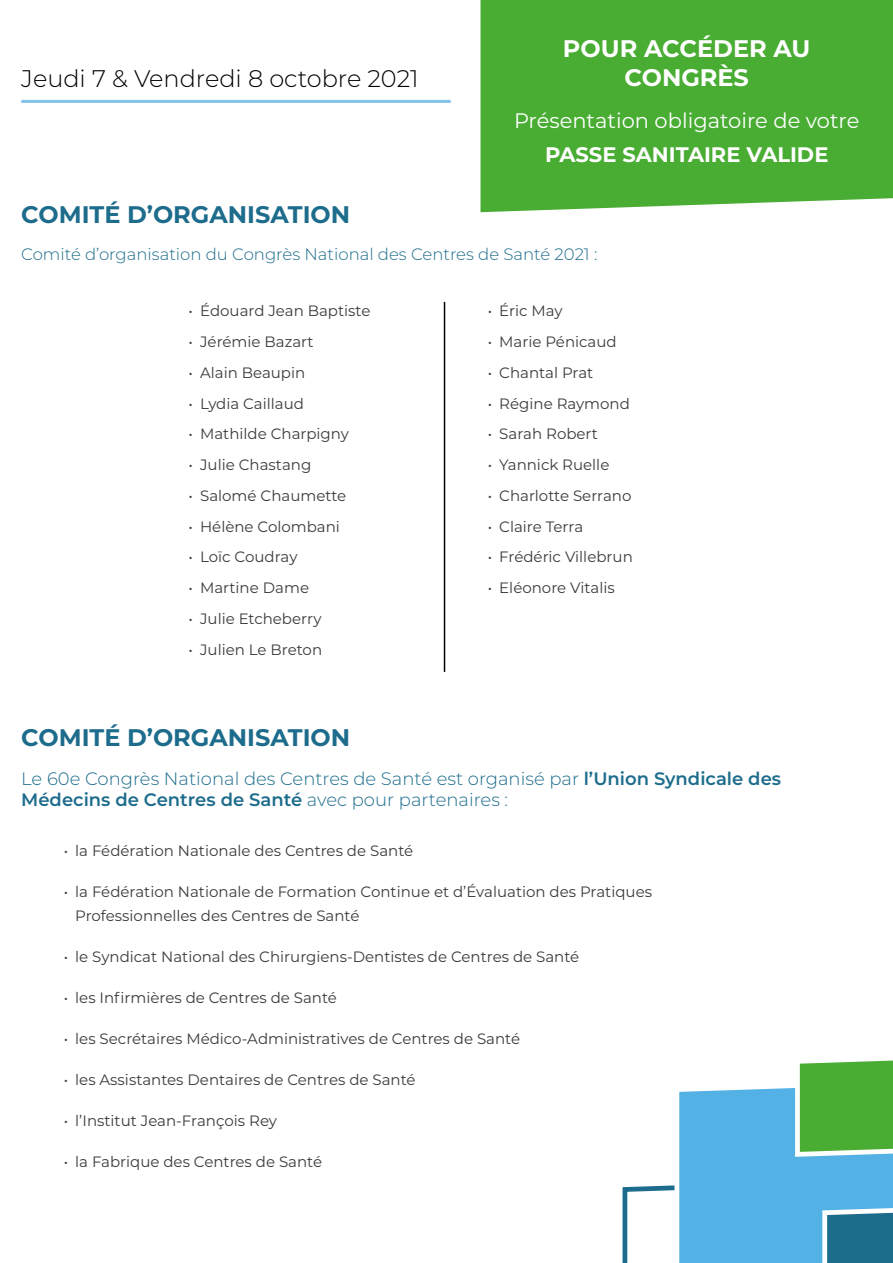
<style>
.page{position:relative;width:893px;height:1263px;background:#fff}
.page>*{position:absolute;margin:0;border:0;box-sizing:border-box;transform-origin:0 0}
.t1{font:700 24px "Montserrat";color:#1d6c8c}
.t2{font:300 24px "Montserrat";color:#000}
.t3{font:700 24px/28.8px "Montserrat";color:#fff;text-align:center}
.t4{font:21px "Montserrat";color:#fff}
.t5{font:700 21px "Montserrat";color:#fff}
.t6{font:300 18px/21.6px "Montserrat";color:#1d6c8c}
.t7{font:300 16.5px "Montserrat";color:#1d6c8c}
.t8{font:15px/24px "Montserrat";color:#3b3b3c}
.s1{font-weight:600}
</style>
<div class="page">
<div style="left:480px;top:0;width:413px;height:213px;background:#49ad33"></div>
<svg style="left:622px;top:1060px;width:271px;height:203px"></svg>
<hr style="left:444px;top:302px;width:1px;height:370px;background:#000">
<hr style="left:21px;top:100px;width:430px;height:3px;background:#83c2eb">
<h1 class="t2" style="left:21px;top:62px;width:399px">Jeudi 7 &amp; Vendredi 8 octobre 2021</h1>
<h1 class="t3" style="left:563px;top:33px;width:249px">POUR ACCÉDER AU<br>CONGRÈS</h1>
<h2 class="t4" style="left:514px;top:106px;width:347px">Présentation obligatoire de votre</h2>
<h2 class="t5" style="left:545px;top:139px;width:285px">PASSE SANITAIRE VALIDE</h2>
<h1 class="t1" style="left:21px;top:197px;width:331px">COMITÉ D’ORGANISATION</h1>
<p class="t7" style="left:21px;top:243px;width:578px">Comité d’organisation du Congrès National des Centres de Santé 2021 :</p>
<p class="t8" style="left:189px;top:299px;width:183px">• Édouard Jean Baptiste</p>
<p class="t8" style="left:189px;top:329px;width:126px">• Jérémie Bazart</p>
<p class="t8" style="left:189px;top:360px;width:118px">• Alain Beaupin</p>
<p class="t8" style="left:189px;top:391px;width:117px">• Lydia Caillaud</p>
<p class="t8" style="left:189px;top:422px;width:162px">• Mathilde Charpigny</p>
<p class="t8" style="left:189px;top:452px;width:124px">• Julie Chastang</p>
<p class="t8" style="left:189px;top:483px;width:159px">• Salomé Chaumette</p>
<p class="t8" style="left:189px;top:514px;width:153px">• Hélène Colombani</p>
<p class="t8" style="left:189px;top:545px;width:110px">• Loïc Coudray</p>
<p class="t8" style="left:189px;top:575px;width:122px">• Martine Dame</p>
<p class="t8" style="left:189px;top:606px;width:134px">• Julie Etcheberry</p>
<p class="t8" style="left:189px;top:637px;width:135px">• Julien Le Breton</p>
<p class="t8" style="left:488px;top:298px;width:76px">• Éric May</p>
<p class="t8" style="left:488px;top:329px;width:130px">• Marie Pénicaud</p>
<p class="t8" style="left:488px;top:360px;width:107px">• Chantal Prat</p>
<p class="t8" style="left:488px;top:391px;width:144px">• Régine Raymond</p>
<p class="t8" style="left:488px;top:421px;width:112px">• Sarah Robert</p>
<p class="t8" style="left:488px;top:452px;width:123px">• Yannick Ruelle</p>
<p class="t8" style="left:488px;top:483px;width:145px">• Charlotte Serrano</p>
<p class="t8" style="left:488px;top:514px;width:97px">• Claire Terra</p>
<p class="t8" style="left:488px;top:544px;width:147px">• Frédéric Villebrun</p>
<p class="t8" style="left:488px;top:575px;width:128px">• Eléonore Vitalis</p>
<h1 class="t1" style="left:21px;top:720px;width:331px">COMITÉ D’ORGANISATION</h1>
<p class="t6" style="left:21px;top:767px;width:761px">Le 60e Congrès National des Centres de Santé est organisé par <span class="s1">l’Union Syndicale des<br>Médecins de Centres de Santé</span> avec pour partenaires :</p>
<p class="t8" style="left:64px;top:838px;width:351px">• la Fédération Nationale des Centres de Santé</p>
<p class="t8" style="left:75px;top:879px;width:578px;text-indent:-11px">• la Fédération Nationale de Formation Continue et d’Évaluation des Pratiques<br>Professionnelles des Centres de Santé</p>
<p class="t8" style="left:64px;top:944px;width:517px">• le Syndicat National des Chirurgiens-Dentistes de Centres de Santé</p>
<p class="t8" style="left:64px;top:985px;width:275px">• les Infirmières de Centres de Santé</p>
<p class="t8" style="left:64px;top:1026px;width:458px">• les Secrétaires Médico-Administratives de Centres de Santé</p>
<p class="t8" style="left:64px;top:1067px;width:353px">• les Assistantes Dentaires de Centres de Santé</p>
<p class="t8" style="left:64px;top:1108px;width:215px">• l’Institut Jean-François Rey</p>
<p class="t8" style="left:64px;top:1149px;width:260px">• la Fabrique des Centres de Santé</p>
</div>
